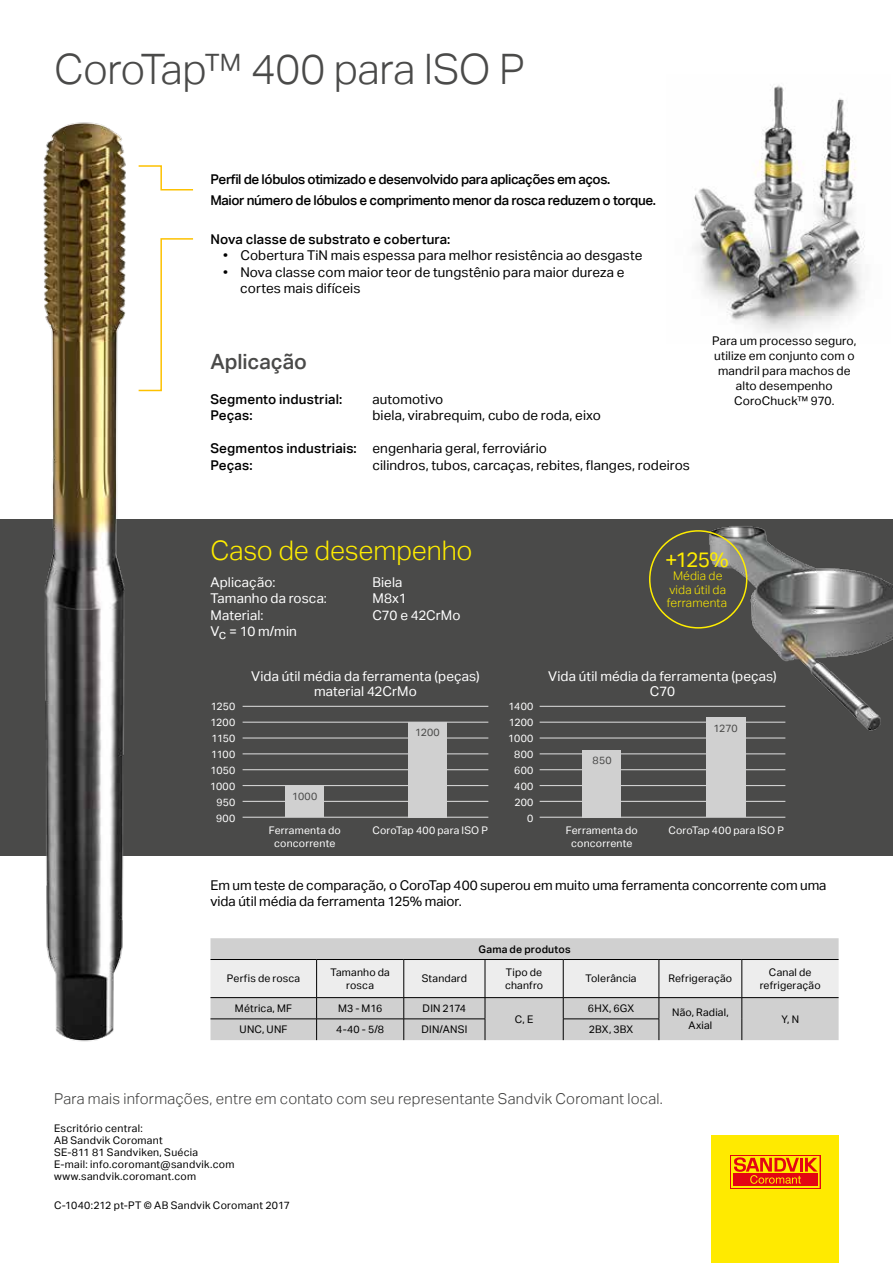
<style>
.page{position:relative;width:893px;height:1263px;background:#fff}
.page>*{position:absolute;margin:0;border:0;box-sizing:border-box;transform-origin:0 0}
.t1{font:300 42px "Aktiv Grotesk";letter-spacing:-.01em;color:#4a4a49}
.t2{font:300 27px "Aktiv Grotesk";letter-spacing:-.005em;color:#ffed00}
.t3{font:500 21px "Aktiv Grotesk";letter-spacing:-.005em;color:#4a4a49}
.t4{font:21px "Aktiv Grotesk";color:#ffed00}
.t5{font:300 15px "Aktiv Grotesk";letter-spacing:.015em;color:#3c3c3b}
.t6{font:13.5px/16.5px "Aktiv Grotesk";letter-spacing:.005em;color:#000}
.t7{font:500 13.5px/20.7px "Aktiv Grotesk";letter-spacing:-.03em;color:#000}
.t8{font:13.5px/15px "Aktiv Grotesk";letter-spacing:.01em;color:#fff;text-align:center}
.t9{font:500 13.5px "Aktiv Grotesk";letter-spacing:.01em;color:#000}
.t10{font:13.5px "Aktiv Grotesk";letter-spacing:-.01em;color:#fff}
.t11{font:12px/15px "Aktiv Grotesk";letter-spacing:.01em;color:#000;text-align:center}
.t12{font:300 12px/13.5px "Aktiv Grotesk";letter-spacing:.015em;color:#ffed00;text-align:center}
.t13{font:10.5px/12.6px "Aktiv Grotesk";letter-spacing:.02em;color:#000;text-align:center}
.t14{font:10.5px/15.9px "Aktiv Grotesk";letter-spacing:.015em;color:#fff;text-align:right}
.t15{font:10.5px "Aktiv Grotesk";letter-spacing:.01em;color:#4a4a49}
.t16{font:500 10.5px "Aktiv Grotesk";letter-spacing:.02em;color:#000}
.s1{font-weight:400}
</style>
<div class="page">
<div style="left:0;top:519px;width:893px;height:336px;background:#4a4a49"></div>
<img style="left:18px;top:122px;width:133px;height:920px">
<img style="left:705px;top:526px;width:188px;height:215px">
<div style="left:711px;top:1135px;width:128px;height:128px;background:#ffea00"></div>
<div style="left:730px;top:1155px;width:90px;height:34px;background:#e30613"></div>
<div style="left:731px;top:1156px;width:89px;height:32px;background:#ffed00"></div>
<div style="left:733px;top:1173px;width:85px;height:13px;background:#e30613"></div>
<svg style="left:734px;top:1157px;width:84px;height:27px"></svg>
<svg style="left:137px;top:164px;width:57px;height:27px"></svg>
<svg style="left:137px;top:237px;width:57px;height:155px"></svg>
<img style="left:694px;top:85px;width:171px;height:248px">
<hr style="left:243px;top:706px;width:245px;height:1px;background:#d0d0d0">
<hr style="left:243px;top:817px;width:245px;height:1px;background:#d0d0d0">
<hr style="left:243px;top:801px;width:245px;height:1px;background:#d0d0d0">
<hr style="left:243px;top:785px;width:245px;height:1px;background:#d0d0d0">
<hr style="left:243px;top:769px;width:245px;height:1px;background:#d0d0d0">
<hr style="left:243px;top:753px;width:245px;height:1px;background:#d0d0d0">
<hr style="left:243px;top:737px;width:245px;height:1px;background:#d0d0d0">
<hr style="left:243px;top:722px;width:245px;height:1px;background:#d0d0d0">
<div style="left:408px;top:722px;width:38px;height:95px;background:#d0d0d0"></div>
<div style="left:286px;top:785px;width:38px;height:32px;background:#d0d0d0"></div>
<hr style="left:540px;top:706px;width:245px;height:1px;background:#d0d0d0">
<hr style="left:540px;top:817px;width:245px;height:1px;background:#d0d0d0">
<hr style="left:540px;top:801px;width:245px;height:1px;background:#d0d0d0">
<hr style="left:540px;top:785px;width:245px;height:1px;background:#d0d0d0">
<hr style="left:540px;top:769px;width:245px;height:1px;background:#d0d0d0">
<hr style="left:540px;top:753px;width:245px;height:1px;background:#d0d0d0">
<hr style="left:540px;top:737px;width:245px;height:1px;background:#d0d0d0">
<hr style="left:540px;top:722px;width:245px;height:1px;background:#d0d0d0">
<div style="left:583px;top:750px;width:38px;height:67px;background:#d0d0d0"></div>
<div style="left:706px;top:718px;width:39px;height:99px;background:#d0d0d0"></div>
<div style="left:210px;top:938px;width:629px;height:21px;background:#d0d0d0"></div>
<svg style="left:210px;top:959px;width:629px;height:81px;background:#d4d4d4"></svg>
<div style="left:649px;top:530px;width:98px;height:99px;border:2px solid #ffed00;border-radius:50%"></div>
<h1 class="t1" style="left:54px;top:45px;width:473px">CoroTap™ 400 para ISO P</h1>
<p class="t7" style="left:210px;top:169px;width:447px">Perfil de lóbulos otimizado e desenvolvido para aplicações em aços.<br>Maior número de lóbulos e comprimento menor da rosca reduzem o torque.</p>
<p class="t9" style="left:210px;top:231px;width:241px">Nova classe de substrato e cobertura:</p>
<p class="t6" style="left:223px;top:247px;width:421px">• Cobertura TiN mais espessa para melhor resistência ao desgaste</p>
<p class="t6" style="left:240px;top:264px;width:386px;text-indent:-17px">• Nova classe com maior teor de tungstênio para maior dureza e cortes mais difíceis</p>
<h3 class="t3" style="left:210px;top:349px;width:98px">Aplicação</h3>
<p class="t9" style="left:210px;top:391px;width:133px">Segmento industrial:</p>
<p class="t6" style="left:372px;top:391px;width:72px">automotivo</p>
<p class="t7" style="left:210px;top:405px;width:44px">Peças:</p>
<p class="t6" style="left:372px;top:407px;width:230px">biela, virabrequim, cubo de roda, eixo</p>
<p class="t7" style="left:210px;top:440px;width:338px;line-height:16.5px">Segmentos industriais: <span class="s1">engenharia geral, ferroviário<br></span>Peças:</p>
<p class="t6" style="left:372px;top:457px;width:319px">cilindros, tubos, carcaças, rebites, flanges, rodeiros</p>
<p class="t11" style="left:712px;top:333px;width:146px">Para um processo seguro, utilize em conjunto com o mandril para machos de alto desempenho<br>CoroChuck™ 970.</p>
<h2 class="t2" style="left:210px;top:534px;width:264px">Caso de desempenho</h2>
<p class="t8" style="left:210px;top:575px;width:66px">Aplicação:</p>
<p class="t8" style="left:372px;top:575px;width:32px">Biela</p>
<p class="t8" style="left:210px;top:591px;width:118px">Tamanho da rosca:</p>
<p class="t8" style="left:372px;top:591px;width:36px">M8x1</p>
<p class="t8" style="left:210px;top:607px;width:55px">Material:</p>
<p class="t10" style="left:372px;top:607px;width:90px">C70 e 42CrMo</p>
<p class="t8" style="left:210px;top:623px;width:88px">Vc = 10 m/min</p>
<p class="t14" style="left:210px;top:699px;width:27px">1250<br>1200<br>1150<br>1100<br>1050<br>1000<br>950<br>900</p>
<p class="t8" style="left:251px;top:668px;width:230px">Vida útil média da ferramenta (peças) material 42CrMo</p>
<p class="t15" style="left:292px;top:790px;width:27px">1000</p>
<p class="t15" style="left:415px;top:726px;width:26px">1200</p>
<h3 class="t4" style="left:665px;top:547px;width:65px">+125%</h3>
<p class="t12" style="left:667px;top:569px;width:62px">Média de vida útil da ferramenta</p>
<p class="t14" style="left:508px;top:699px;width:27px">1400<br>1200<br>1000<br>800<br>600<br>400<br>200<br>0</p>
<p class="t8" style="left:548px;top:668px;width:230px">Vida útil média da ferramenta (peças)<br>C70</p>
<p class="t15" style="left:593px;top:754px;width:20px">850</p>
<p class="t15" style="left:714px;top:722px;width:26px">1270</p>
<p class="t14" style="left:269px;top:824px;width:74px;line-height:12.6px;text-align:center">Ferramenta do concorrente</p>
<p class="t14" style="left:372px;top:822px;width:117px">CoroTap 400 para ISO P</p>
<p class="t14" style="left:566px;top:824px;width:74px;line-height:12.6px;text-align:center">Ferramenta do concorrente</p>
<p class="t14" style="left:668px;top:822px;width:117px">CoroTap 400 para ISO P</p>
<p class="t6" style="left:210px;top:877px;width:618px">Em um teste de comparação, o CoroTap 400 superou em muito uma ferramenta concorrente com uma vida útil média da ferramenta 125% maior.</p>
<p class="t16" style="left:478px;top:942px;width:94px">Gama de produtos</p>
<p class="t13" style="left:227px;top:972px;width:75px">Perfis de rosca</p>
<p class="t13" style="left:330px;top:966px;width:61px">Tamanho da rosca</p>
<p class="t13" style="left:422px;top:972px;width:47px">Standard</p>
<p class="t13" style="left:505px;top:966px;width:40px;text-align:left">Tipo de chanfro</p>
<p class="t13" style="left:586px;top:972px;width:53px">Tolerância</p>
<p class="t13" style="left:668px;top:972px;width:65px">Refrigeração</p>
<p class="t13" style="left:760px;top:966px;width:63px">Canal de refrigeração</p>
<p class="t13" style="left:235px;top:1002px;width:59px">Métrica, MF</p>
<p class="t13" style="left:338px;top:1002px;width:46px">M3 - M16</p>
<p class="t13" style="left:423px;top:1002px;width:45px">DIN 2174</p>
<p class="t13" style="left:515px;top:1012px;width:20px">C, E</p>
<p class="t13" style="left:588px;top:1002px;width:48px">6HX, 6GX</p>
<p class="t13" style="left:672px;top:1006px;width:58px">Não, Radial,<br>Axial</p>
<p class="t13" style="left:781px;top:1012px;width:19px">Y, N</p>
<p class="t13" style="left:240px;top:1023px;width:49px">UNC, UNF</p>
<p class="t13" style="left:336px;top:1023px;width:49px">4-40 - 5/8</p>
<p class="t13" style="left:421px;top:1023px;width:47px">DIN/ANSI</p>
<p class="t13" style="left:589px;top:1023px;width:46px">2BX, 3BX</p>
<p class="t5" style="left:54px;top:1090px;width:610px">Para mais informações, entre em contato com seu representante Sandvik Coromant local.</p>
<p class="t13" style="left:54px;top:1122px;width:182px;line-height:12px;text-align:left">Escritório central:<br>AB Sandvik Coromant<br>SE-811 81 Sandviken, Suécia<br>E-mail: info.coromant@sandvik.com www.sandvik.coromant.com</p>
<p class="t13" style="left:54px;top:1199px;width:238px">C-1040:212 pt-PT © AB Sandvik Coromant 2017</p>
</div>
